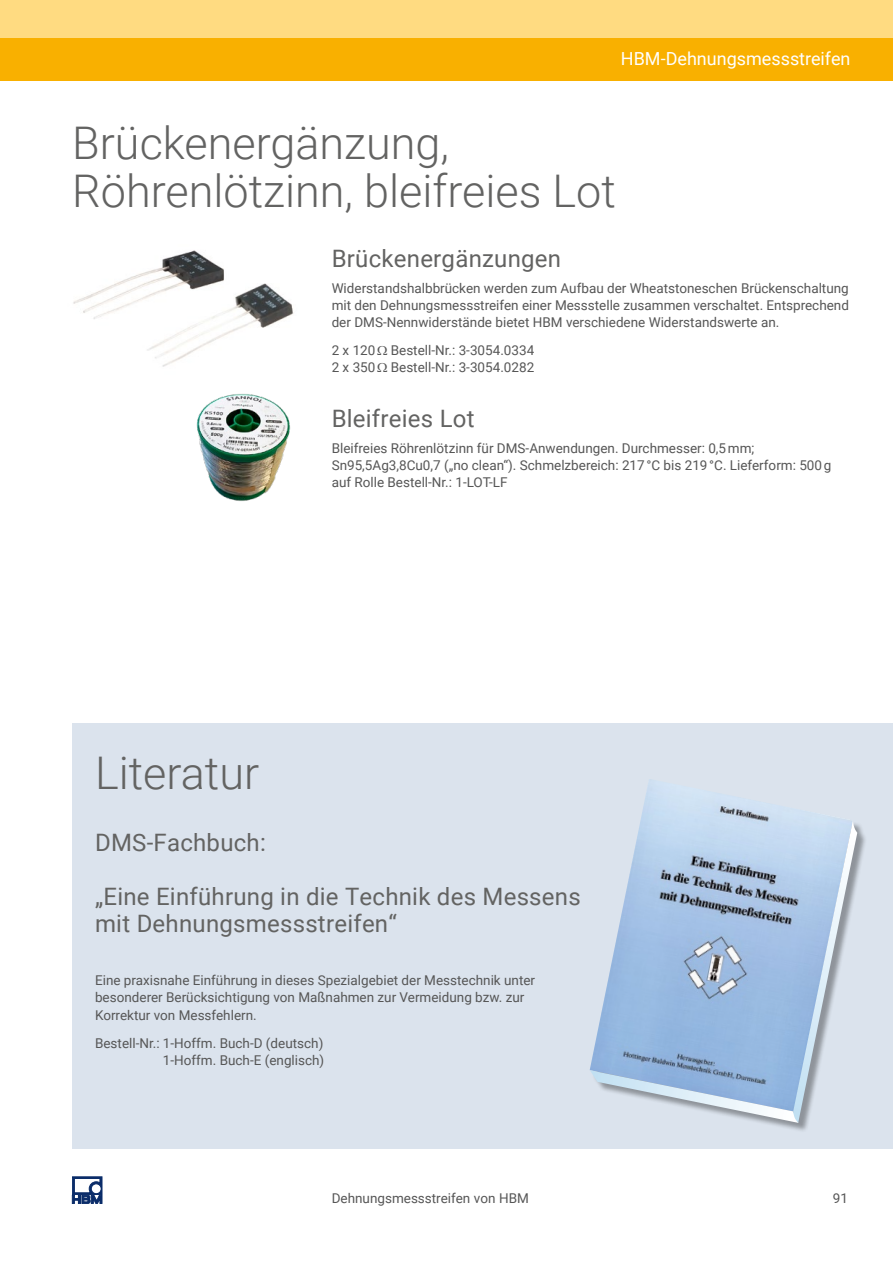
<style>
.page{position:relative;width:893px;height:1263px;background:#fff}
.page>*{position:absolute;margin:0;border:0;box-sizing:border-box;transform-origin:0 0}
.t1{font:300 45px/48px "Roboto";color:#636362}
.t2{font:24px/27px "Roboto";letter-spacing:.01em;color:#636362}
.t3{font:18px "Roboto";color:#fff}
.t4{font:13.5px/17.2px "Roboto";color:#565656}
</style>
<div class="page">
<div style="left:0;top:0;width:893px;height:60px;background:#ffdb81"></div>
<div style="left:0;top:38px;width:893px;height:43px;background:#f9b000"></div>
<svg style="left:72px;top:1177px;width:30px;height:26px"></svg>
<div style="left:72px;top:723px;width:821px;height:426px;background:#dbe3ed"></div>
<img style="left:73px;top:250px;width:151px;height:69px">
<img style="left:143px;top:283px;width:151px;height:84px">
<img style="left:196px;top:394px;width:95px;height:107px">
<div style="left:592px;top:781px;width:276px;height:352px;background:#000;opacity:.35"></div>
<img style="left:592px;top:779px;width:261px;height:41px">
<svg style="left:590px;top:820px;width:267px;height:303px"></svg>
<h3 class="t3" style="left:621px;top:46px;width:231px">HBM-Dehnungsmessstreifen</h3>
<h1 class="t1" style="left:72px;top:117px;width:545px">Brückenergänzung,<br>Röhrenlötzinn, bleifreies Lot</h1>
<h2 class="t2" style="left:332px;top:244px;width:231px">Brückenergänzungen</h2>
<p class="t4" style="left:332px;top:279px;width:519px;text-align:justify">Widerstandshalbbrücken werden zum Aufbau der Wheatstoneschen Brückenschaltung mit den Dehnungsmessstreifen einer Messstelle zusammen verschaltet. Entsprechend der DMS-Nennwiderstände bietet HBM verschiedene Widerstandswerte an.</p>
<p class="t4" style="left:332px;top:341px;width:204px">2 x 120 Bestell-Nr.: 3-3054.0334<br>2 x 350 Bestell-Nr.: 3-3054.0282</p>
<h2 class="t2" style="left:332px;top:404px;width:144px">Bleifreies Lot</h2>
<p class="t4" style="left:332px;top:439px;width:501px">Bleifreies Röhrenlötzinn für DMS-Anwendungen. Durchmesser: 0,5mm;<br>Sn95,5Ag3,8Cu0,7 („no clean“). Schmelzbereich: 217°C bis 219°C. Lieferform: 500g auf Rolle Bestell-Nr.: 1-LOT-LF</p>
<h1 class="t1" style="left:95px;top:747px;width:166px">Literatur</h1>
<h2 class="t2" style="left:95px;top:828px;width:172px">DMS-Fachbuch:</h2>
<h2 class="t2" style="left:95px;top:882px;width:487px">„Eine Einführung in die Technik des Messens mit Dehnungsmessstreifen“</h2>
<p class="t4" style="left:95px;top:971px;width:442px">Eine praxisnahe Einführung in dieses Spezialgebiet der Messtechnik unter besonderer Berücksichtigung von Maßnahmen zur Vermeidung bzw. zur<br>Korrektur von Messfehlern.</p>
<p class="t4" style="left:95px;top:1034px;width:231px;text-align:right">Bestell-Nr.: 1-Hoffm. Buch-D (deutsch)<br>1-Hoffm. Buch-E (englisch)</p>
<p class="t4" style="left:332px;top:1189px;width:199px">Dehnungsmessstreifen von HBM</p>
<p class="t4" style="left:833px;top:1189px;width:17px">91</p>
</div>
